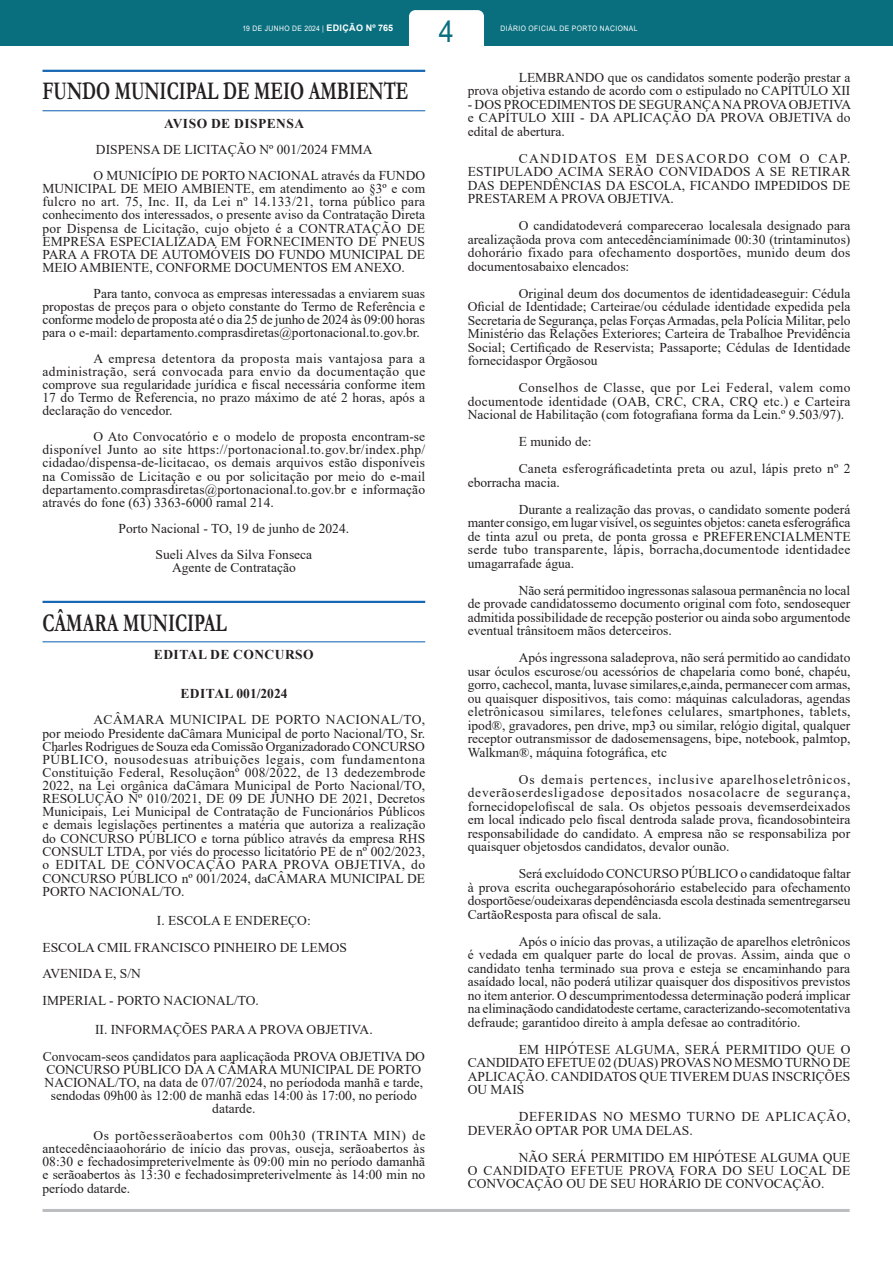
<style>
.page{position:relative;width:893px;height:1263px;background:#fff}
.page>*{position:absolute;margin:0;border:0;box-sizing:border-box;transform-origin:0 0}
.t1{font:30px "Arial";color:#096f7e;scale:.9 1}
.ChancelaOrgaos{font:700 25.5px "Garamond";color:#231f20;scale:.7 1}
.TEXTO{font:13.5px/13.5px "Times New Roman";color:#231f20;text-align:justify}
.TEXTOCELULA{font:13.5px/13.2px "Times New Roman";color:#231f20;text-align:center}
.ASSINATURA{font:13.5px "Times New Roman";color:#231f20}
.SEM_PARAGRAFO{font:13.5px "Times New Roman";color:#231f20}
.TEXTO-2{font:13.5px/13.5px "Times New Roman";letter-spacing:.04em;color:#231f20}
.TITULO{font:700 13.5px "Times New Roman";letter-spacing:.035em;color:#231f20}
.TITULO-2{font:700 13.5px "Times New Roman";color:#231f20}
.t2{font:7.5px "Arial";letter-spacing:.065em;color:#fff;scale:.9 1}
.s1{font-weight:700;font-size:9px}
</style>
<div class="page">
<div style="left:0;top:0;width:893px;height:46px;background:#096f7e"></div>
<div style="left:409px;top:10px;width:75px;height:57px;background:#fff;border-radius:6px"></div>
<hr style="left:43px;top:1209px;width:807px;height:3px;background:#bcbdc0">
<hr style="left:43px;top:70px;width:382px;height:2px;background:#1768b4">
<hr style="left:43px;top:110px;width:382px;height:1px;background:#1768b4">
<hr style="left:43px;top:601px;width:382px;height:2px;background:#1768b4">
<hr style="left:43px;top:641px;width:382px;height:1px;background:#1768b4">
<h1 class="t1" style="left:439px;top:11px;width:18px">4</h1>
<p class="t2" style="left:242px;top:24px;width:169px">19 DE JUNHO DE 2024 | <span class="s1">EDIÇÃO Nº 765</span></p>
<p class="t2" style="left:501px;top:24px;width:154px">DIÁRIO OFICIAL DE PORTO NACIONAL</p>
<p class="ChancelaOrgaos" style="left:43px;top:74px;width:524px">FUNDO MUNICIPAL DE MEIO AMBIENTE</p>
<p class="TITULO" style="left:164px;top:114px;width:141px">AVISO DE DISPENSA</p>
<p class="ASSINATURA" style="left:96px;top:140px;width:278px">DISPENSA DE LICITAÇÃO Nº 001/2024 FMMA</p>
<p class="TEXTO" style="left:43px;top:169px;width:384px;line-height:13px;text-indent:51px">O MUNICÍPIO DE PORTO NACIONAL através da FUNDO MUNICIPAL DE MEIO AMBIENTE, em atendimento ao §3º e com fulcro no art. 75, Inc. II, da Lei nº 14.133/21, torna público para conhecimento dos interessados, o presente aviso da Contratação Direta por Dispensa de Licitação, cujo objeto é a CONTRATAÇÃO DE EMPRESA ESPECIALIZADA EM FORNECIMENTO DE PNEUS PARA A FROTA DE AUTOMÓVEIS DO FUNDO MUNICIPAL DE MEIO AMBIENTE, CONFORME DOCUMENTOS EM ANEXO.</p>
<p class="TEXTO" style="left:43px;top:286px;width:384px;line-height:13px;text-indent:51px">Para tanto, convoca as empresas interessadas a enviarem suas propostas de preços para o objeto constante do Termo de Referência e conforme modelo de proposta até o dia 25 de junho de 2024 às 09:00 horas para o e-mail: departamento.comprasdiretas@portonacional.to.gov.br.</p>
<p class="TEXTO" style="left:43px;top:352px;width:384px;line-height:13px;text-indent:51px">A empresa detentora da proposta mais vantajosa para a administração, será convocada para envio da documentação que comprove sua regularidade jurídica e fiscal necessária conforme item 17 do Termo de Referencia, no prazo máximo de até 2 horas, após a declaração do vencedor.</p>
<p class="TEXTO" style="left:43px;top:430px;width:384px;line-height:13px;text-indent:51px">O Ato Convocatório e o modelo de proposta encontram-se disponível Junto ao site https://portonacional.to.gov.br/index.php/ cidadao/dispensa-de-licitacao, os demais arquivos estão disponíveis na Comissão de Licitação e ou por solicitação por meio do e-mail departamento.comprasdiretas@portonacional.to.gov.br e informação através do fone (63) 3363-6000 ramal 214.</p>
<p class="ASSINATURA" style="left:119px;top:519px;width:232px">Porto Nacional - TO, 19 de junho de 2024.</p>
<p class="ASSINATURA" style="left:155px;top:545px;width:158px">Sueli Alves da Silva Fonseca</p>
<p class="ASSINATURA" style="left:172px;top:558px;width:125px">Agente de Contratação</p>
<p class="ChancelaOrgaos" style="left:43px;top:605px;width:265px">CÂMARA MUNICIPAL</p>
<p class="TITULO" style="left:154px;top:645px;width:161px">EDITAL DE CONCURSO</p>
<p class="TITULO-2" style="left:180px;top:684px;width:109px">EDITAL 001/2024</p>
<p class="TEXTO" style="left:43px;top:713px;width:384px;text-indent:51px">ACÂMARA MUNICIPAL DE PORTO NACIONAL/TO, por meiodo Presidente daCâmara Municipal de porto Nacional/TO, Sr.<br>Charles Rodrigues de Souza eda Comissão Organizadorado CONCURSO PÚBLICO, nousodesuas atribuições legais, com fundamentona Constituição Federal, Resoluçãonº 008/2022, de 13 dedezembrode 2022, na Lei orgânica daCâmara Municipal de Porto Nacional/TO, RESOLUÇÃO Nº 010/2021, DE 09 DE JUNHO DE 2021, Decretos Municipais, Lei Municipal de Contratação de Funcionários Públicos e demais legislações pertinentes a matéria que autoriza a realização do CONCURSO PÚBLICO e torna público através da empresa RHS CONSULT LTDA, por viés do processo licitatório PE de nº 002/2023, o EDITAL DE CONVOCAÇÃO PARA PROVA OBJETIVA, do CONCURSO PÚBLICO nº 001/2024, daCÂMARA MUNICIPAL DE PORTO NACIONAL/TO.</p>
<p class="ASSINATURA" style="left:157px;top:911px;width:155px">I. ESCOLA E ENDEREÇO:</p>
<p class="SEM_PARAGRAFO" style="left:43px;top:938px;width:306px">ESCOLA CMIL FRANCISCO PINHEIRO DE LEMOS</p>
<p class="SEM_PARAGRAFO" style="left:43px;top:964px;width:100px">AVENIDA E, S/N</p>
<p class="SEM_PARAGRAFO" style="left:43px;top:991px;width:218px">IMPERIAL - PORTO NACIONAL/TO.</p>
<p class="ASSINATURA" style="left:95px;top:1020px;width:279px">II. INFORMAÇÕES PARA A PROVA OBJETIVA.</p>
<p class="TEXTOCELULA" style="left:43px;top:1049px;width:383px">Convocam-seos candidatos para aaplicaçãoda PROVA OBJETIVA DO CONCURSO PÚBLICO DA A CÂMARA MUNICIPAL DE PORTO NACIONAL/TO, na data de 07/07/2024, no períododa manhã e tarde, sendodas 09h00 às 12:00 de manhã edas 14:00 às 17:00, no período datarde.</p>
<p class="TEXTO" style="left:43px;top:1128px;width:384px;text-indent:51px">Os portõesserãoabertos com 00h30 (TRINTA MIN) de antecedênciaaohorário de início das provas, ouseja, serãoabertos às 08:30 e fechadosimpreterivelmente às 09:00 min no período damanhã e serãoabertos às 13:30 e fechadosimpreterivelmente às 14:00 min no período datarde.</p>
<p class="TEXTO" style="left:468px;top:70px;width:384px;text-align:right">LEMBRANDO que os candidatos somente poderão prestar a<br>prova objetiva estando de acordo com o estipulado no CAPÍTULO XII</p>
<p class="TEXTO" style="left:468px;top:97px;width:385px">- DOS PROCEDIMENTOS DE SEGURANÇA NA PROVA OBJETIVA e CAPÍTULO XIII - DA APLICAÇÃO DA PROVA OBJETIVA do edital de abertura.</p>
<p class="TEXTO" style="left:468px;top:151px;width:384px;text-indent:51px">CANDIDATOS EM DESACORDO COM O CAP.<br>ESTIPULADO ACIMA SERÃO CONVIDADOS A SE RETIRAR DAS DEPENDÊNCIAS DA ESCOLA, FICANDO IMPEDIDOS DE PRESTAREM A PROVA OBJETIVA.</p>
<p class="TEXTO" style="left:468px;top:218px;width:384px;text-indent:51px">O candidatodeverá comparecerao localesala designado para arealizaçãoda prova com antecedênciamínimade 00:30 (trintaminutos) dohorário fixado para ofechamento dosportões, munido deum dos documentosabaixo elencados:</p>
<p class="TEXTO" style="left:468px;top:286px;width:384px;text-indent:51px">Original deum dos documentos de identidadeaseguir: Cédula Oficial de Identidade; Carteirae/ou cédulade identidade expedida pela Secretaria de Segurança, pelas Forças Armadas, pela Polícia Militar, pelo Ministério das Relações Exteriores; Carteira de Trabalhoe Previdência Social; Certificado de Reservista; Passaporte; Cédulas de Identidade fornecidaspor Órgãosou</p>
<p class="TEXTO" style="left:468px;top:380px;width:384px;text-indent:51px">Conselhos de Classe, que por Lei Federal, valem como documentode identidade (OAB, CRC, CRA, CRQ etc.) e Carteira Nacional de Habilitação (com fotografiana forma da Lein.º 9.503/97).</p>
<p class="TEXTO" style="left:519px;top:434px;width:74px">E munido de:</p>
<p class="TEXTO" style="left:468px;top:461px;width:384px;text-indent:51px">Caneta esferográficadetinta preta ou azul, lápis preto nº 2 eborracha macia.</p>
<p class="TEXTO" style="left:468px;top:502px;width:384px;text-indent:51px">Durante a realização das provas, o candidato somente poderá manter consigo, em lugar visível, os seguintes objetos: caneta esferográfica de tinta azul ou preta, de ponta grossa e PREFERENCIALMENTE serde tubo transparente, lápis, borracha,documentode identidadee umagarrafade água.</p>
<p class="TEXTO" style="left:468px;top:583px;width:384px;text-indent:51px">Não será permitidoo ingressonas salasoua permanência no local de provade candidatossemo documento original com foto, sendosequer admitida possibilidade de recepção posterior ou ainda sobo argumentode eventual trânsitoem mãos deterceiros.</p>
<p class="TEXTO" style="left:468px;top:650px;width:384px;text-indent:51px">Após ingressona saladeprova, não será permitido ao candidato usar óculos escurose/ou acessórios de chapelaria como boné, chapéu, gorro, cachecol, manta, luvase similares,e,ainda, permanecer com armas, ou quaisquer dispositivos, tais como: máquinas calculadoras, agendas eletrônicasou similares, telefones celulares, smartphones, tablets, ipod®, gravadores, pen drive, mp3 ou similar, relógio digital, qualquer receptor outransmissor de dadosemensagens, bipe, notebook, palmtop, Walkman®, máquina fotográfica, etc</p>
<p class="TEXTO" style="left:468px;top:772px;width:384px;text-indent:51px">Os demais pertences, inclusive aparelhoseletrônicos, deverãoserdesligadose depositados nosacolacre de segurança, fornecidopelofiscal de sala. Os objetos pessoais devemserdeixados em local indicado pelo fiscal dentroda salade prova, ficandosobinteira responsabilidade do candidato. A empresa não se responsabiliza por quaisquer objetosdos candidatos, devalor ounão.</p>
<p class="TEXTO" style="left:468px;top:866px;width:384px;text-indent:51px">Será excluídodo CONCURSO PÚBLICO o candidatoque faltar à prova escrita ouchegarapósohorário estabelecido para ofechamento dosportõese/oudeixaras dependênciasda escola destinada sementregarseu CartãoResposta para ofiscal de sala.</p>
<p class="TEXTO" style="left:468px;top:934px;width:384px;text-indent:51px">Após o início das provas, a utilização de aparelhos eletrônicos é vedada em qualquer parte do local de provas. Assim, ainda que o candidato tenha terminado sua prova e esteja se encaminhando para asaídado local, não poderá utilizar quaisquer dos dispositivos previstos no item anterior. O descumprimentodessa determinação poderá implicar na eliminaçãodo candidatodeste certame, caracterizando-secomotentativa defraude; garantidoo direito à ampla defesae ao contraditório.</p>
<p class="TEXTO" style="left:468px;top:1042px;width:384px;text-indent:51px">EM HIPÓTESE ALGUMA, SERÁ PERMITIDO QUE O CANDIDATO EFETUE 02 (DUAS) PROVAS NO MESMO TURNO DE APLICAÇÃO. CANDIDATOS QUE TIVEREM DUAS INSCRIÇÕES OU MAIS</p>
<p class="TEXTO-2" style="left:468px;top:1109px;width:384px;text-indent:51px">DEFERIDAS NO MESMO TURNO DE APLICAÇÃO,<br>DEVERÃO OPTAR POR UMA DELAS.</p>
<p class="TEXTO" style="left:468px;top:1150px;width:384px;text-indent:51px">NÃO SERÁ PERMITIDO EM HIPÓTESE ALGUMA QUE O CANDIDATO EFETUE PROVA FORA DO SEU LOCAL DE CONVOCAÇÃO OU DE SEU HORÁRIO DE CONVOCAÇÃO.</p>
</div>
